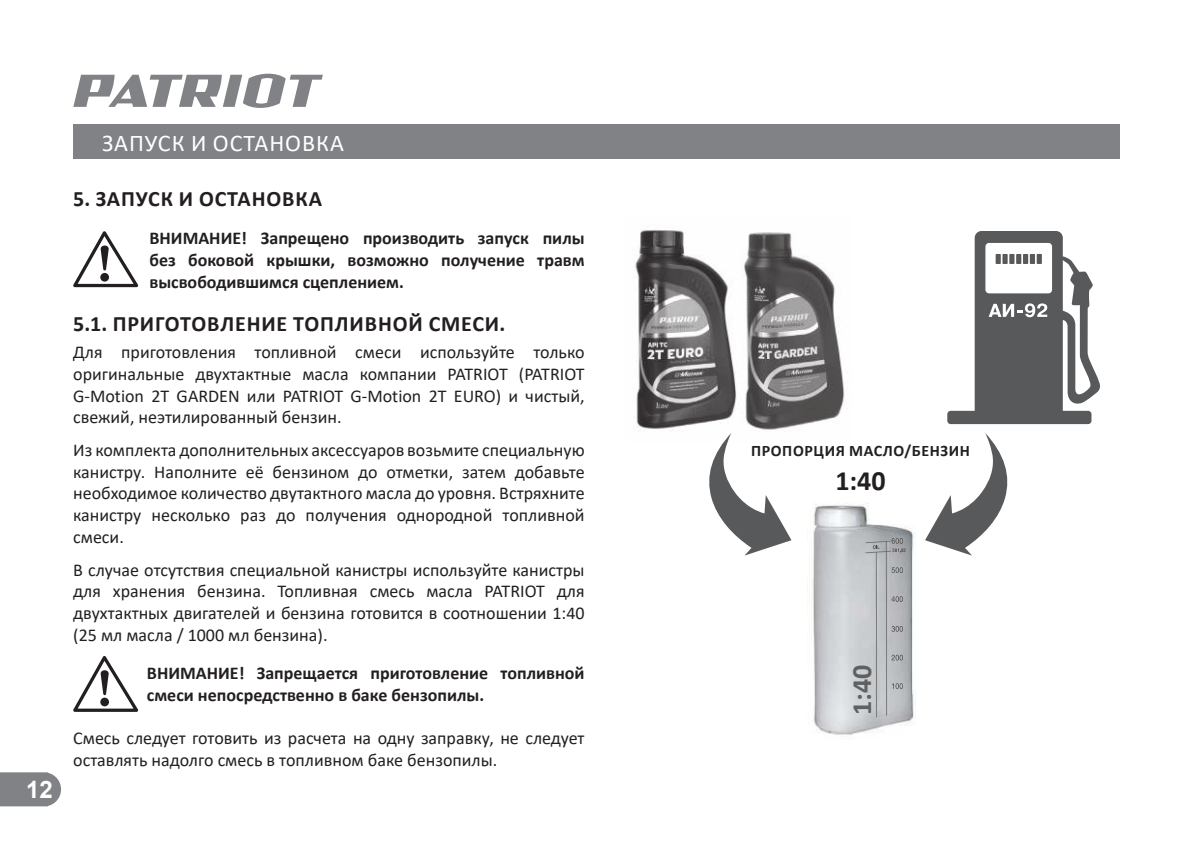
<style>
.page{position:relative;width:1192px;height:843px;background:#fff}
.page>*{position:absolute;margin:0;border:0;box-sizing:border-box;transform-origin:0 0}
.t1{font:700 28px "Calibri";color:#231f20}
.t2{font:700 28px "Calibri";color:#5f6062}
.t3{font:24px "Calibri";letter-spacing:.04em;color:#fff}
.t4{font:700 24px "Arial";color:#fff}
.t5{font:700 22px "Calibri";letter-spacing:.04em;color:#231f20}
.t6{font:18px/21.6px "Calibri";color:#231f20;text-align:justify}
.t7{font:700 18px/21.6px "Calibri";color:#231f20;text-align:justify}
.t8{font:700 16px "Calibri";letter-spacing:.04em;color:#231f20}
</style>
<div class="page">
<svg style="left:0;top:772px;width:61px;height:34px"></svg>
<div style="left:73px;top:124px;width:1047px;height:34px;background:#808285"></div>
<svg style="left:73px;top:74px;width:250px;height:34px"></svg>
<div style="left:73px;top:125px;width:1047px;height:34px;background:#808285"></div>
<svg style="left:73px;top:231px;width:66px;height:56px"></svg>
<svg style="left:73px;top:656px;width:66px;height:55px"></svg>
<svg style="left:947px;top:231px;width:153px;height:193px"></svg>
<img style="left:634px;top:230px;width:211px;height:200px">
<svg style="left:709px;top:433px;width:82px;height:122px"></svg>
<svg style="left:925px;top:433px;width:83px;height:122px"></svg>
<img style="left:807px;top:503px;width:108px;height:233px">
<hr style="left:876px;top:552px;width:1px;height:165px;background:#6b6a69">
<hr style="left:886px;top:541px;width:1px;height:174px;background:#6b6a69">
<svg style="left:891px;top:567px;width:12px;height:5px"></svg>
<svg style="left:891px;top:596px;width:12px;height:5px"></svg>
<svg style="left:891px;top:625px;width:12px;height:6px"></svg>
<svg style="left:891px;top:654px;width:12px;height:6px"></svg>
<svg style="left:892px;top:682px;width:11px;height:6px"></svg>
<svg style="left:873px;top:545px;width:7px;height:3px"></svg>
<hr style="left:865px;top:540px;width:25px;height:3px;background:#6b6a69">
<hr style="left:865px;top:550px;width:26px;height:3px;background:#6b6a69">
<svg style="left:891px;top:537px;width:14px;height:15px"></svg>
<h2 class="t4" style="left:26px;top:775px;width:28px">12</h2>
<h2 class="t3" style="left:102px;top:126px;width:243px">ЗАПУСК И ОСТАНОВКА</h2>
<p class="t5" style="left:73px;top:183px;width:250px">5. ЗАПУСК И ОСТАНОВКА</p>
<p class="t7" style="left:149px;top:227px;width:437px">ВНИМАНИЕ! Запрещено производить запуск пилы без боковой крышки, возможно получение травм высвободившимся сцеплением.</p>
<p class="t5" style="left:73px;top:308px;width:434px">5.1. ПРИГОТОВЛЕНИЕ ТОПЛИВНОЙ СМЕСИ.</p>
<p class="t6" style="left:73px;top:341px;width:513px">Для приготовления топливной смеси используйте только оригинальные двухтактные масла компании PATRIOT (PATRIOT G-Motion 2Т GARDEN или PATRIOT G-Motion 2Т EURO) и чистый, свежий, неэтилированный бензин.</p>
<p class="t6" style="left:73px;top:438px;width:513px">Из комплекта дополнительных аксессуаров возьмите специальную канистру. Наполните её бензином до отметки, затем добавьте необходимое количество двутактного масла до уровня. Встряхните канистру несколько раз до получения однородной топливной смеси.</p>
<p class="t6" style="left:73px;top:558px;width:513px">В случае отсутствия специальной канистры используйте канистры для хранения бензина. Топливная смесь масла PATRIOT для двухтактных двигателей и бензина готовится в соотношении 1:40 (25 мл масла / 1000 мл бензина).</p>
<p class="t7" style="left:147px;top:661px;width:439px">ВНИМАНИЕ! Запрещается приготовление топливной смеси непосредственно в баке бензопилы.</p>
<p class="t6" style="left:73px;top:726px;width:513px">Смесь следует готовить из расчета на одну заправку, не следует оставлять надолго смесь в топливном баке бензопилы.</p>
<p class="t8" style="left:751px;top:439px;width:220px">ПРОПОРЦИЯ МАСЛО/БЕНЗИН</p>
<h1 class="t1" style="left:835px;top:460px;width:52px">1:40</h1>
<h1 class="t2" style="left:842px;top:714px;width:52px;rotate:-90deg">1:40</h1>
</div>
